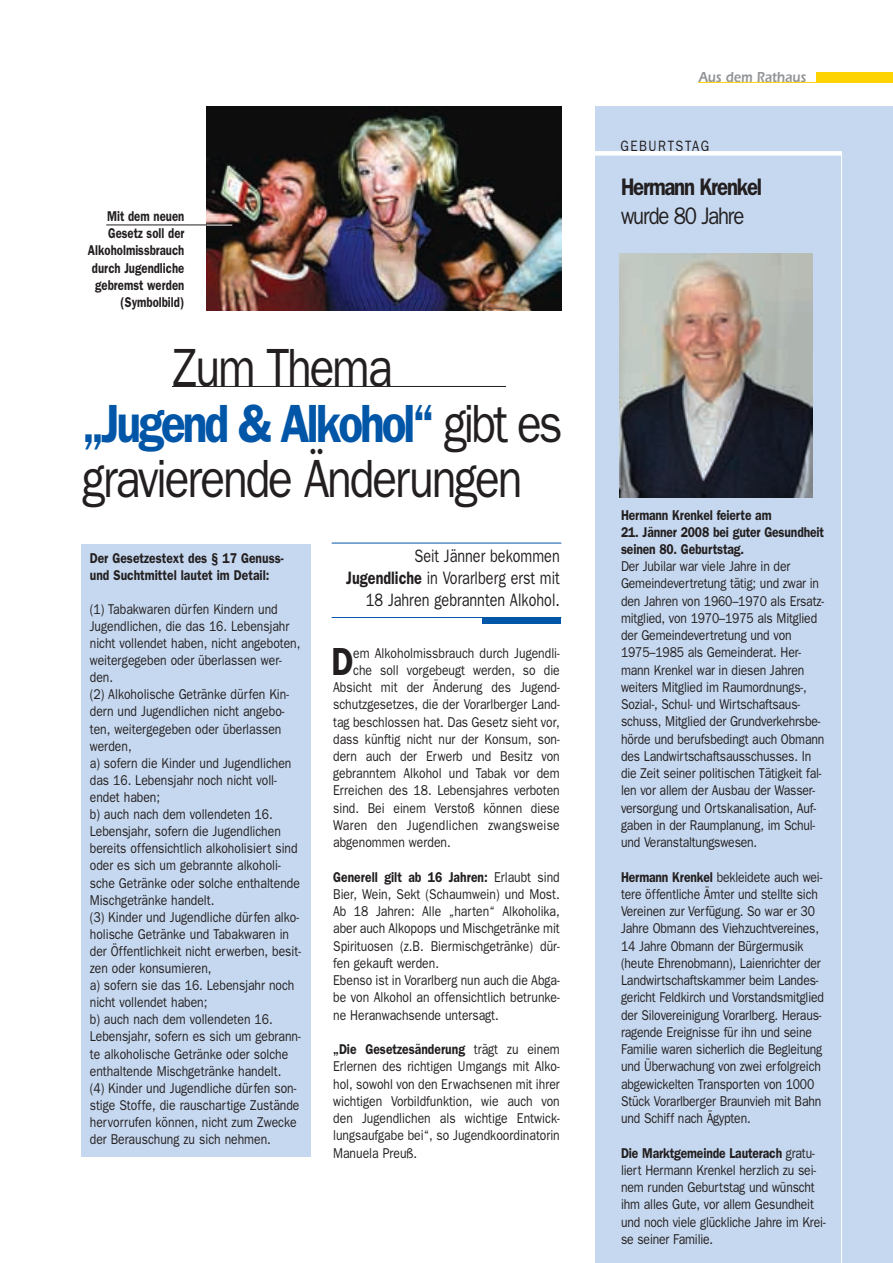
<style>
.page{position:relative;width:893px;height:1263px;background:#fff}
.page>*{position:absolute;margin:0;border:0;box-sizing:border-box;transform-origin:0 0}
.t1{font:54px/55.5px "Franklin Gothic";letter-spacing:-.05em;color:#231f20;scale:.85 1}
.t2{font:600 39.3px "Franklin Gothic";color:#231f20;scale:.85 1}
.t3{font:600 24px "Franklin Gothic";letter-spacing:-.06em;color:#231f20;scale:.85 1}
.t4{font:24px "Franklin Gothic";letter-spacing:-.06em;color:#231f20;scale:.85 1}
.t5{font:18px/21.6px "Franklin Gothic";color:#231f20;text-align:right;scale:.8 1}
.t6{font:600 15px "Itc Eras";color:#939598;scale:.85 1}
.t7{font:15px "Franklin Gothic";letter-spacing:.12em;color:#231f20;scale:.85 1}
.t8{font:14.25px/17.2px "Franklin Gothic";color:#231f20;scale:.85 1}
.t9{font:600 14.25px/17.2px "Franklin Gothic";color:#231f20;scale:.85 1}
.t10{font:600 14.25px/17.1px "Franklin Gothic";color:#231f20;text-align:right;scale:.8 1}
.t11{font:14.25px "Franklin Gothic";letter-spacing:.025em;color:#231f20;scale:.85 1}
.s1{font-weight:600;color:#0156a8}
.s2{font-weight:600}
</style>
<div class="page">
<hr style="left:332px;top:543px;width:229px;height:1px;background:#0156a8">
<hr style="left:332px;top:617px;width:229px;height:1px;background:#0156a8">
<div style="left:483px;top:618px;width:78px;height:6px;background:#0156a8"></div>
<div style="left:595px;top:106px;width:298px;height:1157px;background:#c6d8ef"></div>
<div style="left:583px;top:151px;width:259px;height:5px;background:#fff"></div>
<hr style="left:841px;top:152px;width:1px;height:1111px;background:#fff">
<img style="left:206px;top:106px;width:355px;height:204px">
<img style="left:620px;top:254px;width:192px;height:244px">
<hr style="left:172px;top:386px;width:334px;height:1px;background:#231f20">
<div style="left:816px;top:72px;width:77px;height:11px;background:#fed304"></div>
<hr style="left:698px;top:82px;width:119px;height:1px;background:#fed304">
<div style="left:81px;top:544px;width:229px;height:613px;background:#c6d8ef"></div>
<hr style="left:106px;top:225px;width:101px;height:1px;background:#231f20">
<svg style="left:206px;top:225px;width:26px;height:1px"></svg>
<p class="t10" style="left:88px;top:209px;width:122px">Mit dem neuen<br>Gesetz soll der<br>Alkoholmissbrauch durch Jugendliche gebremst werden (Symbolbild)</p>
<h1 class="t1" style="left:82px;top:345px;width:567px;text-indent:91px">Zum Thema<br><span class="s1">„Jugend &amp; Alkohol“</span> gibt es gravierende Änderungen</h1>
<p class="t9" style="left:90px;top:550px;width:230px">Der Gesetzestext des § 17 Genuss&shy;und Suchtmittel lautet im Detail:</p>
<p class="t8" style="left:90px;top:602px;width:250px">(1) Tabakwaren dürfen Kindern und Jugendlichen, die das 16. Lebensjahr nicht vollendet haben, nicht angeboten, weitergegeben oder überlassen wer&shy;den.<br>(2) Alkoholische Getränke dürfen Kin&shy;dern und Jugendlichen nicht angebo&shy;ten, weitergegeben oder überlassen werden,<br>a) sofern die Kinder und Jugendlichen das 16. Lebensjahr noch nicht voll&shy;endet haben;<br>b) auch nach dem vollendeten 16.<br>Lebensjahr, sofern die Jugendlichen bereits offensichtlich alkoholisiert sind oder es sich um gebrannte alkoholi&shy;sche Getränke oder solche enthaltende Mischgetränke handelt.<br>(3) Kinder und Jugendliche dürfen alko&shy;holische Getränke und Tabakwaren in der Öffentlichkeit nicht erwerben, besit&shy;zen oder konsumieren,<br>a) sofern sie das 16. Lebensjahr noch nicht vollendet haben;<br>b) auch nach dem vollendeten 16.<br>Lebensjahr, sofern es sich um gebrann&shy;te alkoholische Getränke oder solche enthaltende Mischgetränke handelt.<br>(4) Kinder und Jugendliche dürfen son&shy;stige Stoffe, die rauschartige Zustände hervorrufen können, nicht zum Zwecke der Berauschung zu sich nehmen.</p>
<p class="t5" style="left:346px;top:547px;width:268px">Seit Jänner bekommen<br><span class="s2">Jugendliche</span> in Vorarlberg erst mit<br>18 Jahren gebrannten Alkohol.</p>
<h2 class="t2" style="left:331px;top:648px;width:27px">D</h2>
<p class="t8" style="left:353px;top:645px;width:245px">em Alkoholmissbrauch durch Jugendli-</p>
<p class="t8" style="left:353px;top:662px;width:244px">che soll vorgebeugt werden, so die</p>
<p class="t8" style="left:333px;top:680px;width:268px">Absicht mit der Änderung des Jugend-</p>
<p class="t8" style="left:333px;top:697px;width:268px">schutzgesetzes, die der Vorarlberger Land-</p>
<p class="t8" style="left:333px;top:714px;width:268px">tag beschlossen hat. Das Gesetz sieht vor,</p>
<p class="t8" style="left:333px;top:731px;width:268px">dass künftig nicht nur der Konsum, son-</p>
<p class="t8" style="left:333px;top:749px;width:268px">dern auch der Erwerb und Besitz von</p>
<p class="t8" style="left:333px;top:766px;width:268px">gebranntem Alkohol und Tabak vor dem</p>
<p class="t8" style="left:333px;top:783px;width:268px">Erreichen des 18. Lebensjahres verboten</p>
<p class="t8" style="left:333px;top:800px;width:268px">sind. Bei einem Verstoß können diese</p>
<p class="t11" style="left:333px;top:820px;width:268px">Waren den Jugendlichen zwangsweise</p>
<p class="t8" style="left:333px;top:835px;width:140px">abgenommen werden.</p>
<p class="t8" style="left:333px;top:869px;width:268px"><span class="s2">Generell gilt ab 16 Jahren:</span> Erlaubt sind Bier, Wein, Sekt (Schaumwein) und Most.<br>Ab 18 Jahren: Alle „harten“ Alkoholika, aber auch Alkopops und Mischgetränke mit Spirituosen (z.B. Biermischgetränke) dür&shy;fen gekauft werden.<br>Ebenso ist in Vorarlberg nun auch die Abga&shy;be von Alkohol an offensichtlich betrunke&shy;ne Heranwachsende untersagt.</p>
<p class="t8" style="left:333px;top:1042px;width:268px;text-align:justify"><span class="s2">„Die Gesetzesänderung</span> trägt zu einem Erlernen des richtigen Umgangs mit Alko&shy;hol, sowohl von den Erwachsenen mit ihrer wichtigen Vorbildfunktion, wie auch von den Jugendlichen als wichtige Entwick&shy;lungsaufgabe bei“, so Jugendkoordinatorin Manuela Preuß.</p>
<p class="t6" style="left:699px;top:72px;width:128px">Aus dem Rathaus</p>
<p class="t7" style="left:620px;top:141px;width:106px">GEBURTSTAG</p>
<h3 class="t3" style="left:621px;top:178px;width:167px">Hermann Krenkel</h3>
<h3 class="t4" style="left:621px;top:207px;width:147px">wurde 80 Jahre</h3>
<p class="t9" style="left:621px;top:507px;width:179px">Hermann Krenkel feierte am</p>
<p class="t9" style="left:621px;top:524px;width:240px">21. Jänner 2008 bei guter Gesundheit seinen 80. Geburtstag.</p>
<p class="t8" style="left:621px;top:559px;width:241px">Der Jubilar war viele Jahre in der Gemeindevertretung tätig; und zwar in den Jahren von 1960–1970 als Ersatz&shy;mitglied, von 1970–1975 als Mitglied der Gemeindevertretung und von 1975–1985 als Gemeinderat. Her&shy;mann Krenkel war in diesen Jahren weiters Mitglied im Raumordnungs-, Sozial-, Schul- und Wirtschaftsaus&shy;schuss, Mitglied der Grundverkehrsbe&shy;hörde und berufsbedingt auch Obmann des Landwirtschaftsausschusses. In die Zeit seiner politischen Tätigkeit fal&shy;len vor allem der Ausbau der Wasser&shy;versorgung und Ortskanalisation, Auf&shy;gaben in der Raumplanung, im Schul&shy;und Veranstaltungswesen.</p>
<p class="t8" style="left:621px;top:869px;width:240px"><span class="s2">Hermann Krenkel</span> bekleidete auch wei&shy;tere öffentliche Ämter und stellte sich Vereinen zur Verfügung. So war er 30<br>Jahre Obmann des Viehzuchtvereines, 14 Jahre Obmann der Bürgermusik (heute Ehrenobmann), Laienrichter der Landwirtschaftskammer beim Landes&shy;gericht Feldkirch und Vorstandsmitglied der Silovereinigung Vorarlberg. Heraus&shy;ragende Ereignisse für ihn und seine Familie waren sicherlich die Begleitung und Überwachung von zwei erfolgreich abgewickelten Transporten von 1000<br>Stück Vorarlberger Braunvieh mit Bahn und Schiff nach Ägypten.</p>
<p class="t8" style="left:621px;top:1145px;width:242px"><span class="s2">Die Marktgemeinde Lauterach</span> gratu&shy;liert Hermann Krenkel herzlich zu sei&shy;nem runden Geburtstag und wünscht ihm alles Gute, vor allem Gesundheit und noch viele glückliche Jahre im Krei&shy;se seiner Familie.</p>
</div>
